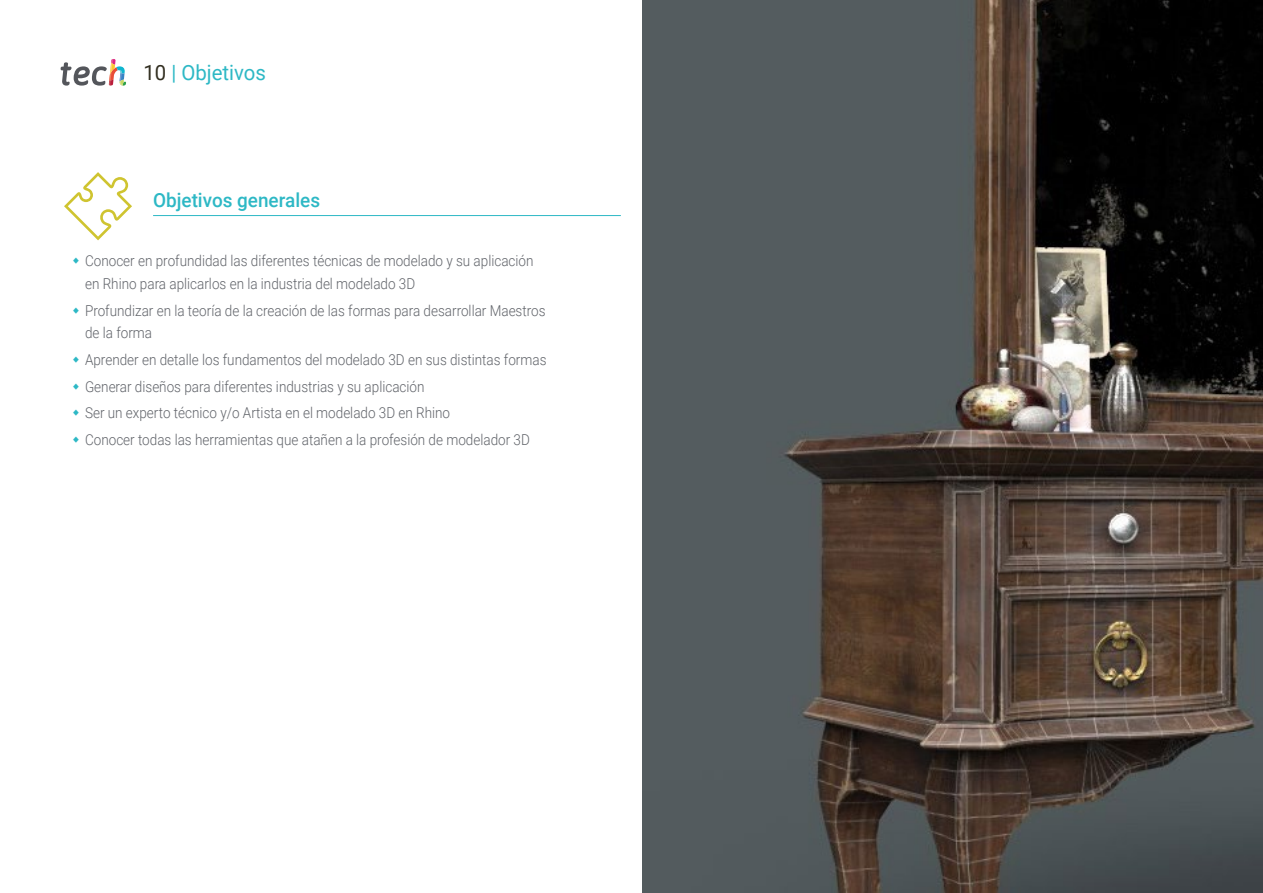
<style>
.page{position:relative;width:1263px;height:893px;background:#fff}
.page>*{position:absolute;margin:0;border:0;box-sizing:border-box;transform-origin:0 0}
.t1{font:21px "Roboto";color:#2db8c5}
.t2{font:500 19.5px "Roboto";color:#2db8c5}
.t3{font:300 15px/26.7px "Roboto";color:#61646a;scale:.9 1}
.s1{color:#312e20}
</style>
<div class="page">
<hr style="left:153px;top:215px;width:468px;height:1px;background:#2db8c5">
<svg style="left:64px;top:172px;width:68px;height:68px"></svg>
<img style="left:642px;top:0;width:621px;height:893px">
<svg style="left:61px;top:59px;width:65px;height:27px"></svg>
<h1 class="t1" style="left:144px;top:57px;width:124px"><span class="s1">10</span> | Objetivos</h1>
<h2 class="t2" style="left:153px;top:187px;width:169px">Objetivos generales</h2>
<p class="t3" style="left:85px;top:249px;width:500px;line-height:22.5px">Conocer en profundidad las diferentes técnicas de modelado y su aplicación en Rhino para aplicarlos en la industria del modelado 3D</p>
<p class="t3" style="left:85px;top:298px;width:513px;line-height:22.5px">Profundizar en la teoría de la creación de las formas para desarrollar Maestros de la forma</p>
<p class="t3" style="left:85px;top:345px;width:514px">Aprender en detalle los fundamentos del modelado 3D en sus distintas formas Generar diseños para diferentes industrias y su aplicación<br>Ser un experto técnico y/o Artista en el modelado 3D en Rhino<br>Conocer todas las herramientas que atañen a la profesión de modelador 3D</p>
</div>
